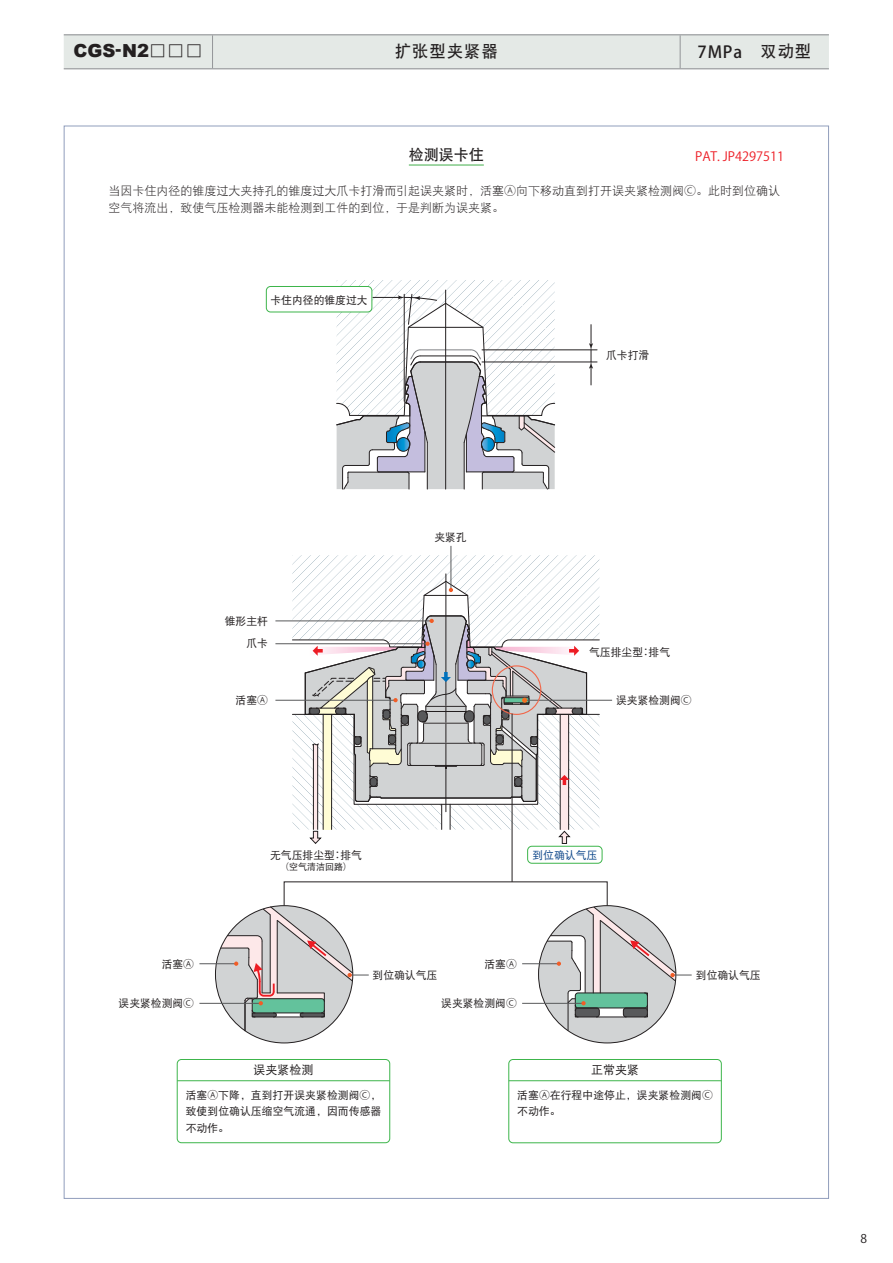
<style>
.page{position:relative;width:893px;height:1263px;background:#fff}
.page>*{position:absolute;margin:0;border:0;box-sizing:border-box;transform-origin:0 0}
.t1{font:900 18px "Arial";color:#231f20}
.t2{font:16.5px "Koz Go Pro Medium 90 msp RKSJ H";color:#231f20}
.t3{font:16.5px "DF Hei GB W7 GBK EUC H";letter-spacing:.05em;color:#231f20}
.t4{font:15px "DF Hei GB W7 GBK EUC H";color:#231f20}
.t5{font:12.75px "Koz Go Pro Regular 90 msp RKSJ H";color:#ed1c24}
.t6{font:12px/16.5px "DF Hei GB W3 GBK EUC H";color:#231f20}
.t7{font:12px "DF Hei GB W5 GBK EUC H";color:#231f20}
.t8{font:12px "Koz Go Pro Regular 90 msp RKSJ H";color:#231f20}
.t9{font:10.8px/16.5px "DF Hei GB W5 GBK EUC H";color:#231f20;text-align:justify}
.t10{font:10.8px "DF Hei GB W5 GBK EUC H";color:#0d4689}
.t11{font:9px "DF Hei GB W5 GBK EUC H";color:#231f20}
.s1{font-size:17.25px}
.s2{font-family:"DF Hei GB W3 GBK EUC H";font-weight:400;font-size:17.25px}
.s3{font-family:"DF Hei GB W7 GBK EUC H"}
.s4{font-family:"Koz Go Pro Light 90 msp RKSJ H"}
.s5{font-family:"Koz Go Pro Regular 90 msp RKSJ H"}
</style>
<div class="page">
<div style="left:64px;top:35px;width:765px;height:33px;background:#e4e9e6"></div>
<hr style="left:212px;top:35px;width:1px;height:33px;background:#939598">
<hr style="left:680px;top:35px;width:1px;height:33px;background:#939598">
<hr style="left:64px;top:34px;width:765px;height:1px;background:#939598">
<hr style="left:64px;top:68px;width:765px;height:1px;background:#939598">
<hr style="left:409px;top:165px;width:75px;height:1px;background:#41ad49">
<div style="left:177px;top:1059px;width:213px;height:84px;border:1px solid #3db54b;border-radius:4px"></div>
<div style="left:508px;top:1059px;width:214px;height:84px;border:1px solid #3db54b;border-radius:4px"></div>
<div style="left:266px;top:286px;width:106px;height:26px;border:1px solid #3db54b;border-radius:4px"></div>
<hr style="left:482px;top:362px;width:115px;height:1px;background:#231f20">
<hr style="left:482px;top:350px;width:115px;height:1px;background:#231f20">
<svg style="left:589px;top:325px;width:4px;height:60px"></svg>
<hr style="left:509px;top:1080px;width:212px;height:1px;background:#3db54b">
<hr style="left:177px;top:1080px;width:213px;height:1px;background:#3db54b">
<svg style="left:335px;top:280px;width:221px;height:210px"></svg>
<hr style="left:199px;top:963px;width:37px;height:1px;background:#58595b">
<hr style="left:199px;top:1003px;width:62px;height:1px;background:#58595b">
<hr style="left:522px;top:963px;width:37px;height:1px;background:#58595b">
<hr style="left:522px;top:1003px;width:61px;height:1px;background:#58595b">
<svg style="left:215px;top:905px;width:154px;height:156px"></svg>
<svg style="left:538px;top:905px;width:154px;height:139px"></svg>
<hr style="left:525px;top:700px;width:87px;height:1px;background:#58595b">
<hr style="left:451px;top:546px;width:1px;height:44px;background:#58595b">
<hr style="left:275px;top:621px;width:157px;height:1px;background:#58595b">
<hr style="left:275px;top:643px;width:153px;height:1px;background:#58595b">
<hr style="left:275px;top:700px;width:120px;height:1px;background:#58595b">
<div style="left:527px;top:846px;width:75px;height:18px;border:1px solid #3db54b;border-radius:4px"></div>
<hr style="left:512px;top:714px;width:1px;height:168px;background:#231f20">
<svg style="left:292px;top:555px;width:308px;height:289px"></svg>
<h1 class="t1" style="left:74px;top:38px;width:131px">CGS<span class="s1">-</span>N2<span class="s2">□□□</span></h1>
<h2 class="t3" style="left:395px;top:45px;width:105px">扩张型夹紧器</h2>
<h2 class="t2" style="left:698px;top:45px;width:115px">7MPa<span class="s3">　双动型</span></h2>
<h3 class="t4" style="left:409px;top:148px;width:76px">检测误卡住</h3>
<p class="t6" style="left:108px;top:184px;width:673px">当因卡住内径的锥度过大夹持孔的锥度过大爪卡打滑而引起误夹紧时，活塞<span class="s4">Ⓐ</span>向下移动直到打开误夹紧检测阀<span class="s4">Ⓒ</span>。此时到位确认空气将流出，致使气压检测器未能检测到工件的到位，于是判断为误夹紧。</p>
<p class="t5" style="left:695px;top:152px;width:91px">PAT. JP4297511</p>
<p class="t9" style="left:270px;top:293px;width:99px">卡住内径的锥度过大</p>
<p class="t9" style="left:606px;top:349px;width:45px">爪卡打滑</p>
<p class="t9" style="left:225px;top:614px;width:45px">锥形主杆</p>
<p class="t9" style="left:246px;top:637px;width:23px">爪卡</p>
<p class="t9" style="left:236px;top:693px;width:34px">活塞<span class="s5">Ⓐ</span></p>
<p class="t9" style="left:434px;top:530px;width:34px">夹紧孔</p>
<p class="t9" style="left:589px;top:645px;width:82px">气压排尘型<span class="s5">：</span>排气</p>
<p class="t9" style="left:616px;top:693px;width:77px">误夹紧检测阀<span class="s5">Ⓒ</span></p>
<p class="t9" style="left:162px;top:957px;width:34px">活塞<span class="s5">Ⓐ</span></p>
<p class="t9" style="left:119px;top:996px;width:77px">误夹紧检测阀<span class="s5">Ⓒ</span></p>
<p class="t9" style="left:270px;top:848px;width:93px">无气压排尘型<span class="s5">：</span>排气</p>
<p class="t11" style="left:280px;top:863px;width:73px"><span class="s5">（</span>空气清洁回路<span class="s5">）</span></p>
<p class="t10" style="left:532px;top:851px;width:66px">到位确认气压</p>
<p class="t7" style="left:253px;top:1065px;width:61px">误夹紧检测</p>
<p class="t9" style="left:484px;top:957px;width:34px">活塞<span class="s5">Ⓐ</span></p>
<p class="t9" style="left:441px;top:996px;width:77px">误夹紧检测阀<span class="s5">Ⓒ</span></p>
<p class="t9" style="left:373px;top:968px;width:66px">到位确认气压</p>
<p class="t7" style="left:591px;top:1065px;width:49px">正常夹紧</p>
<p class="t9" style="left:696px;top:968px;width:66px">到位确认气压</p>
<p class="t9" style="left:186px;top:1088px;width:197px">活塞<span class="s5">Ⓐ</span>下降，直到打开误夹紧检测阀<span class="s5">Ⓒ</span>，致使到位确认压缩空气流通，因而传感器不动作。</p>
<p class="t9" style="left:517px;top:1088px;width:197px">活塞<span class="s5">Ⓐ</span>在行程中途停止，误夹紧检测阀<span class="s5">Ⓒ</span>不动作。</p>
<p class="t8" style="left:860px;top:1234px;width:8px">8</p>
</div>
